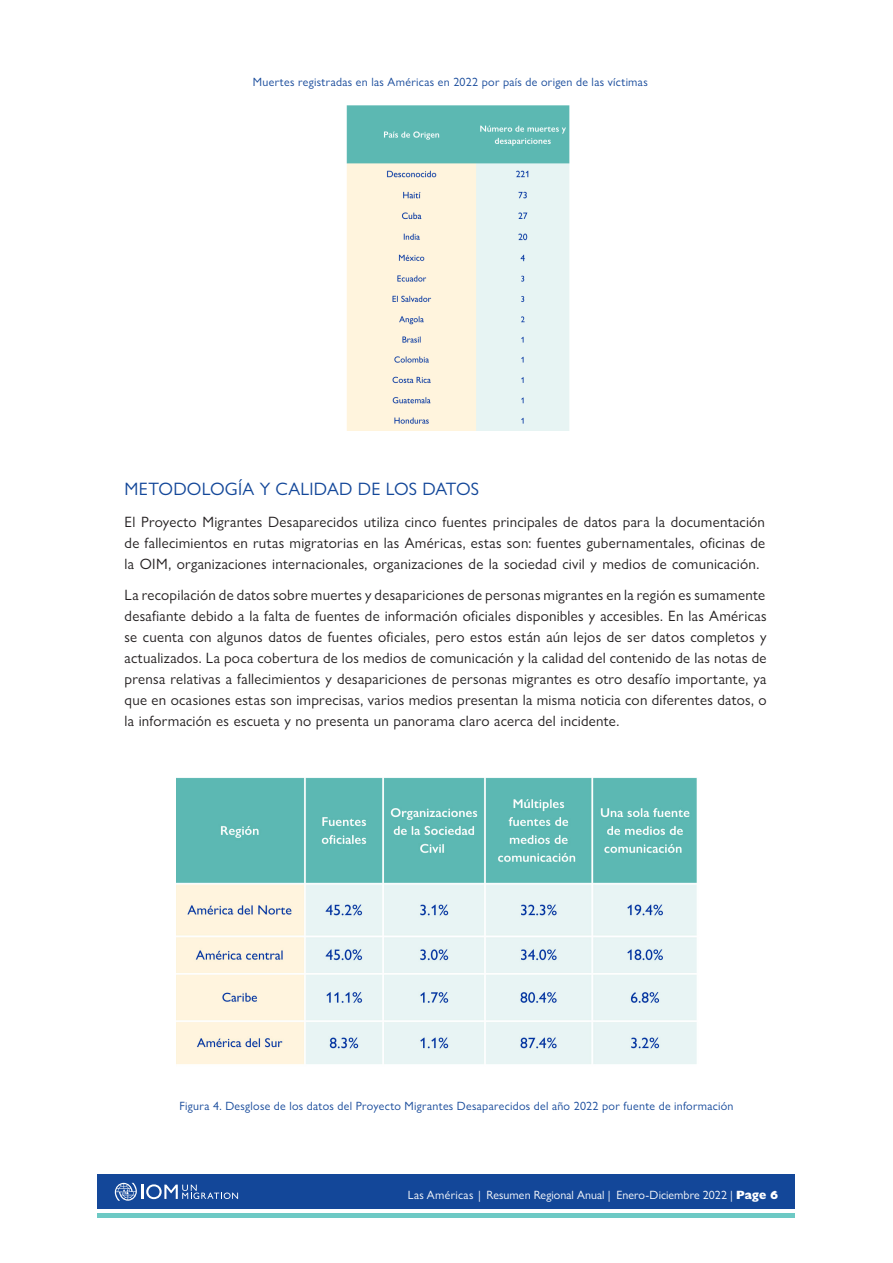
<style>
.page{position:relative;width:893px;height:1263px;background:#fff}
.page>*{position:absolute;margin:0;border:0;box-sizing:border-box;transform-origin:0 0}
.Body{font:18px "Gill Sans Nova";letter-spacing:.01em;color:#134799}
.Body-2{font:15px/21px "Gill Sans Nova";letter-spacing:.015em;color:#231f20;text-align:justify}
.Footnote{font:12px "Gill Sans Nova";letter-spacing:.025em;color:#134799}
.Body-3{font:12px "Gill Sans Nova";letter-spacing:.03em;color:#134799}
.t1{font:12px "Gill Sans Nova";letter-spacing:.005em;color:#fff}
.s1{font-weight:800}
</style>
<div class="page">
<div style="left:98px;top:1175px;width:697px;height:34px;background:#134799"></div>
<svg style="left:115px;top:1183px;width:123px;height:18px"></svg>
<hr style="left:98px;top:1213px;width:697px;height:4px;background:#6dc9c4">
<img style="left:176px;top:777px;width:521px;height:287px">
<img style="left:346px;top:105px;width:224px;height:325px">
<p class="Body-3" style="left:253px;top:74px;width:397px">Muertes registradas en las Américas en 2022 por país de origen de las víctimas</p>
<p class="Body" style="left:125px;top:478px;width:356px">METODOLOGÍA Y CALIDAD DE LOS DATOS</p>
<p class="Body-2" style="left:125px;top:511px;width:642px">El Proyecto Migrantes Desaparecidos utiliza cinco fuentes principales de datos para la documentación de fallecimientos en rutas migratorias en las Américas, estas son: fuentes gubernamentales, oficinas de la OIM, organizaciones internacionales, organizaciones de la sociedad civil y medios de comunicación.</p>
<p class="Body-2" style="left:125px;top:584px;width:644px">La recopilación de datos sobre muertes y desapariciones de personas migrantes en la región es sumamente desafiante debido a la falta de fuentes de información oficiales disponibles y accesibles. En las Américas se cuenta con algunos datos de fuentes oficiales, pero estos están aún lejos de ser datos completos y actualizados. La poca cobertura de los medios de comunicación y la calidad del contenido de las notas de prensa relativas a fallecimientos y desapariciones de personas migrantes es otro desafío importante, ya que en ocasiones estas son imprecisas, varios medios presentan la misma noticia con diferentes datos, o la información es escueta y no presenta un panorama claro acerca del incidente.</p>
<p class="Footnote" style="left:180px;top:1099px;width:555px">Figura 4. Desglose de los datos del Proyecto Migrantes Desaparecidos del año 2022 por fuente de información</p>
<p class="t1" style="left:408px;top:1187px;width:372px">Las Américas | Resumen Regional Anual | Enero-Diciembre 2022 | <span class="s1">Page 6</span></p>
</div>
